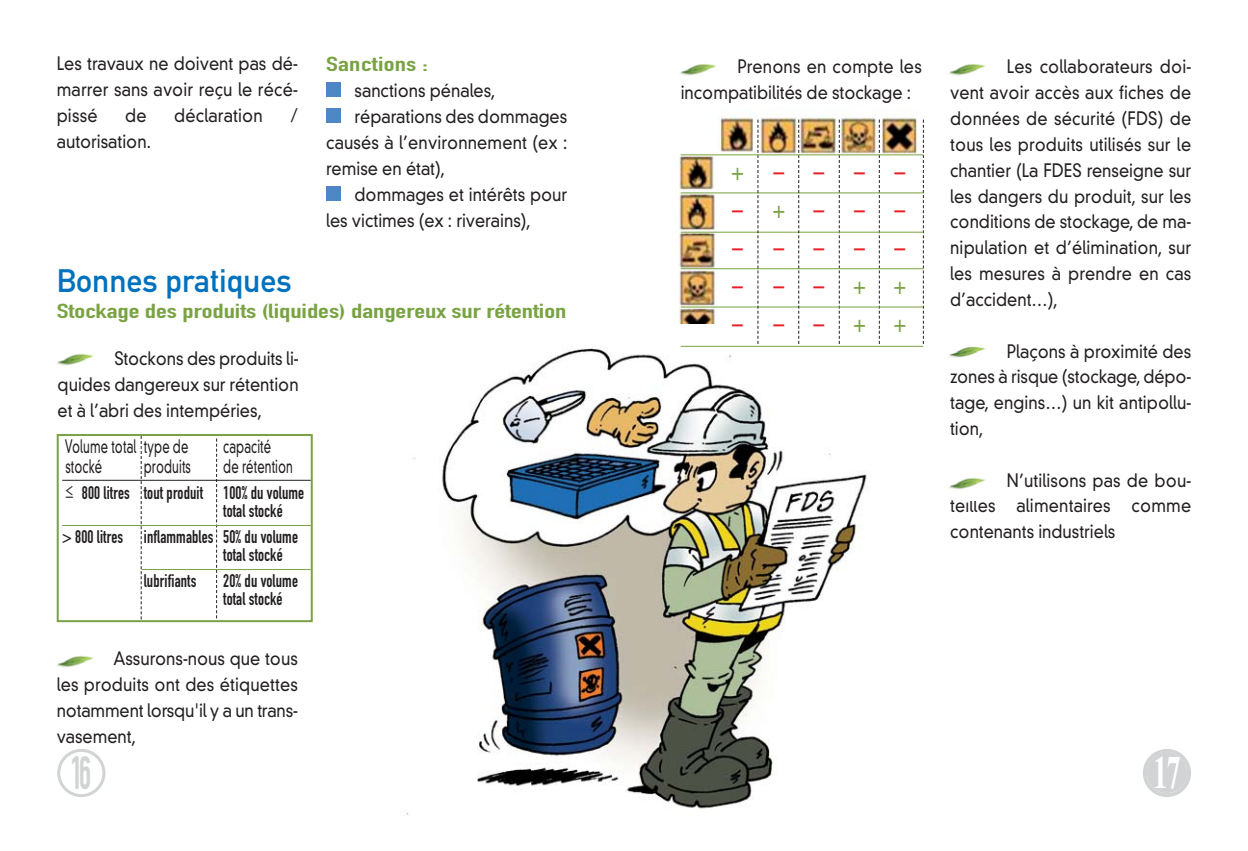
<style>
.page{position:relative;width:1248px;height:851px;background:#fff}
.page>*{position:absolute;margin:0;border:0;box-sizing:border-box;transform-origin:0 0}
.t1{font:46px "DIN Engschrift Alternate";color:#d1d3d4;scale:.7 1}
.t2{font:700 46px "Dutch 801 BT";color:#fff;scale:.6 1}
.t3{font:32px "DIN Mittelschrift";color:#0071bc}
.t4{font:300 24px/38px "DIN Neuzeit Grotesk";color:#ed1c24;text-align:justify;scale:.9 1}
.t5{font:20px "DIN Engschrift Alternate";color:#79a342;scale:1.45 1}
.t6{font:300 18px/25.8px "DIN Neuzeit Grotesk";color:#231f20;text-align:justify;scale:.9 1}
.t7{font:18px/18px "DIN Engschrift Alternate";letter-spacing:.01em;color:#231f20;scale:.9 1}
.t8{font:300 18px "DIN Neuzeit Grotesk";color:#231f20;scale:.65 1}
.s1{font-family:"MS Gothic"}
.s2{color:#79a342}
</style>
<div class="page">
<img style="left:679px;top:107px;width:245px;height:240px">
<img style="left:406px;top:324px;width:491px;height:492px">
<svg style="left:216px;top:438px;width:1px;height:180px"></svg>
<svg style="left:141px;top:437px;width:1px;height:182px"></svg>
<img style="left:57px;top:354px;width:37px;height:12px">
<img style="left:949px;top:64px;width:37px;height:12px">
<img style="left:57px;top:656px;width:37px;height:12px">
<svg style="left:57px;top:749px;width:48px;height:48px"></svg>
<svg style="left:1143px;top:749px;width:47px;height:48px"></svg>
<div style="left:326px;top:187px;width:14px;height:14px;background:#4f87c6"></div>
<div style="left:326px;top:83px;width:14px;height:14px;background:#4f87c6"></div>
<div style="left:326px;top:109px;width:14px;height:14px;background:#4f87c6"></div>
<div style="left:57px;top:434px;width:256px;height:188px;border:2px solid #79a342"></div>
<hr style="left:62px;top:479px;width:249px;height:1px;background:#231f20">
<hr style="left:62px;top:525px;width:249px;height:1px;background:#79a342">
<hr style="left:142px;top:569px;width:169px;height:1px;background:#79a342">
<svg style="left:838px;top:120px;width:1px;height:224px"></svg>
<svg style="left:878px;top:120px;width:1px;height:224px"></svg>
<svg style="left:922px;top:120px;width:1px;height:224px"></svg>
<hr style="left:680px;top:192px;width:243px;height:1px;background:#79a342">
<hr style="left:680px;top:232px;width:243px;height:1px;background:#79a342">
<hr style="left:680px;top:268px;width:243px;height:1px;background:#79a342">
<hr style="left:680px;top:306px;width:243px;height:1px;background:#79a342">
<hr style="left:680px;top:346px;width:243px;height:1px;background:#79a342">
<img style="left:949px;top:346px;width:37px;height:12px">
<img style="left:949px;top:478px;width:37px;height:12px">
<img style="left:680px;top:64px;width:37px;height:12px">
<svg style="left:757px;top:120px;width:1px;height:224px"></svg>
<svg style="left:798px;top:120px;width:1px;height:224px"></svg>
<hr style="left:680px;top:154px;width:243px;height:1px;background:#79a342">
<p class="t6" style="left:57px;top:53px;width:269px">Les travaux ne doivent pas dé&shy;marrer sans avoir reçu le récé&shy;pissé</p>
<p class="t6" style="left:125px;top:105px;width:25px">de</p>
<p class="t6" style="left:174px;top:105px;width:100px">déclaration</p>
<p class="t6" style="left:290px;top:105px;width:10px">/</p>
<p class="t6" style="left:57px;top:131px;width:106px">autorisation.</p>
<p class="t5" style="left:326px;top:57px;width:72px">Sanctions :</p>
<p class="t6" style="left:354px;top:79px;width:158px">sanctions pénales,</p>
<p class="t6" style="left:354px;top:105px;width:238px">réparations des dommages</p>
<p class="t6" style="left:326px;top:131px;width:269px">causés à l’environnement (ex :</p>
<p class="t6" style="left:326px;top:157px;width:133px">remise en état),</p>
<p class="t6" style="left:354px;top:183px;width:238px">dommages et intérêts pour</p>
<p class="t6" style="left:326px;top:209px;width:229px">les victimes (ex : riverains),</p>
<h2 class="t3" style="left:57px;top:269px;width:237px">Bonnes pratiques</h2>
<p class="t5" style="left:57px;top:303px;width:353px">Stockage des produits (liquides) dangereux sur rétention</p>
<p class="t6" style="left:58px;top:347px;width:269px;text-indent:57px">Stockons des produits li&shy;quides dangereux sur rétention et à l’abri des intempéries,</p>
<p class="t8" style="left:65px;top:439px;width:192px">Volume total type de</p>
<p class="t8" style="left:223px;top:439px;width:75px">capacité</p>
<p class="t8" style="left:65px;top:459px;width:58px">stocké</p>
<p class="t8" style="left:144px;top:459px;width:74px">produits</p>
<p class="t8" style="left:223px;top:459px;width:109px">de rétention</p>
<p class="t7" style="left:223px;top:485px;width:91px;text-indent:-158px"><span class="s1">≤</span> 800 litres tout produit 100% du volume total stocké</p>
<p class="t7" style="left:223px;top:529px;width:85px;text-indent:-161px">&gt; 800 litres inflammables 50% du volume total stocké</p>
<p class="t7" style="left:144px;top:573px;width:60px">lubrifiants</p>
<p class="t7" style="left:223px;top:573px;width:85px">20% du volume total stocké</p>
<p class="t6" style="left:57px;top:647px;width:269px;text-indent:57px">Assurons-nous que tous les produits ont des étiquettes notamment lorsqu'il y a un trans&shy;vasement,</p>
<h1 class="t1" style="left:70px;top:756px;width:31px">16</h1>
<p class="t6" style="left:680px;top:55px;width:269px;text-indent:57px">Prenons en compte les incompatibilités de stockage :</p>
<h3 class="t4" style="left:731px;top:154px;width:196px"><span class="s2">+</span>–––– –<span class="s2">+</span>––– ––––– –––<span class="s2">++ </span>–––<span class="s2">++</span></h3>
<p class="t6" style="left:950px;top:56px;width:269px;text-indent:57px">Les collaborateurs doi&shy;vent avoir accès aux fiches de données de sécurité (FDS) de tous les produits utilisés sur le chantier (La FDES renseigne sur les dangers du produit, sur les conditions de stockage, de ma&shy;nipulation et d’élimination, sur les mesures à prendre en cas d’accident…),</p>
<p class="t6" style="left:950px;top:340px;width:269px;text-indent:57px">Plaçons à proximité des zones à risque (stockage, dépo&shy;tage, engins…) un kit antipollu&shy;tion,</p>
<p class="t6" style="left:950px;top:469px;width:269px;text-indent:57px">N’utilisons pas de bou&shy;teilles alimentaires comme contenants industriels</p>
<h1 class="t2" style="left:1153px;top:755px;width:46px">17</h1>
</div>
